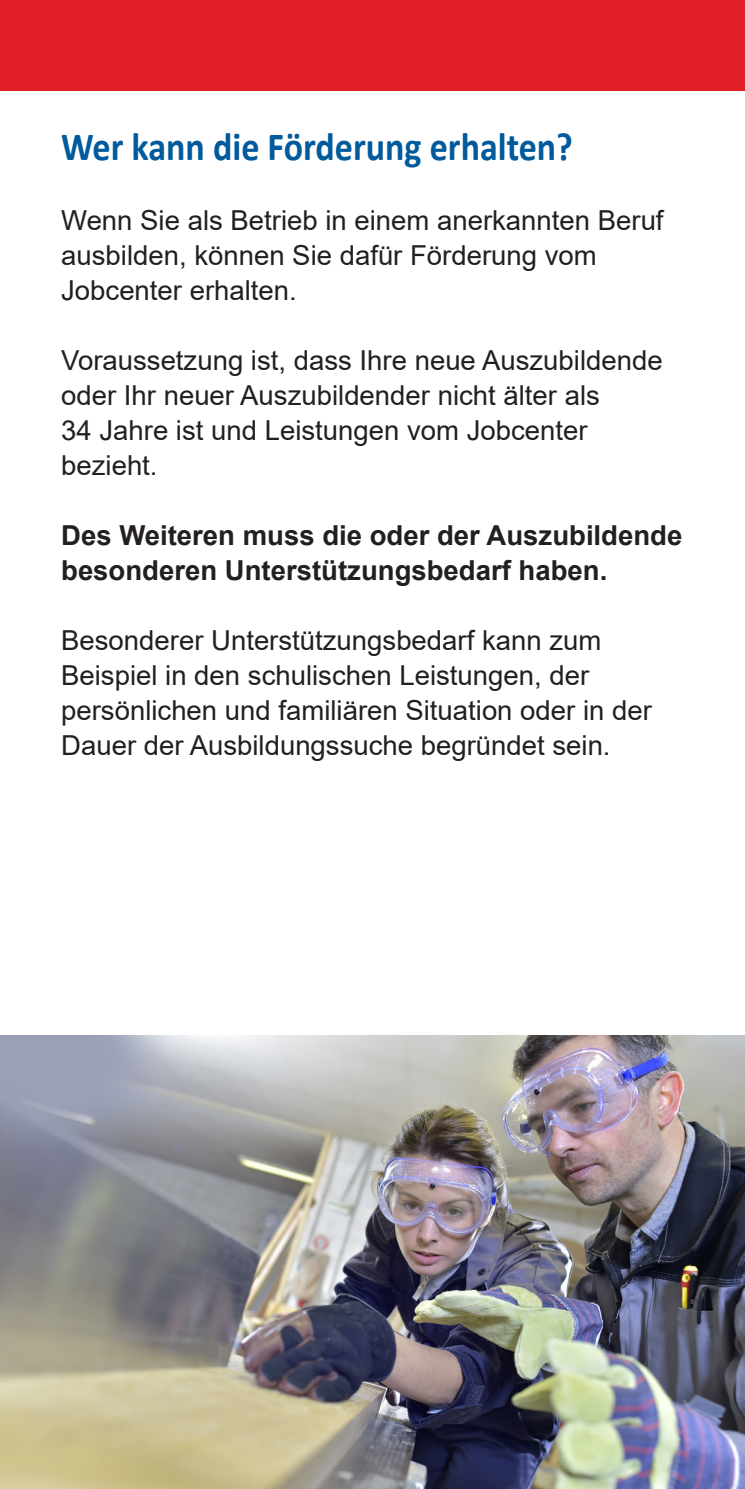
<style>
.page{position:relative;width:745px;height:1489px;background:#fff}
.page>*{position:absolute;margin:0;border:0;box-sizing:border-box;transform-origin:0 0}
.t1{font:700 40px "Calibri";color:#005a9c;scale:.9 1}
.t2{font:27.5px/35px "Arial";color:#231f20}
.t3{font:700 27.5px/35px "Arial";color:#231f20}
</style>
<div class="page">
<div style="left:0;top:0;width:744px;height:90px;background:#e01f26"></div>
<img style="left:0;top:1035px;width:744px;height:453px">
<p class="t1" style="left:61px;top:118px;width:569px">Wer kann die Förderung erhalten?</p>
<p class="t2" style="left:61px;top:203px;width:603px">Wenn Sie als Betrieb in einem anerkannten Beruf ausbilden, können Sie dafür Förderung vom<br>Jobcenter erhalten.</p>
<p class="t2" style="left:61px;top:343px;width:602px">Voraussetzung ist, dass Ihre neue Auszubildende oder Ihr neuer Auszubildender nicht älter als<br>34 Jahre ist und Leistungen vom Jobcenter bezieht.</p>
<p class="t3" style="left:61px;top:518px;width:622px">Des Weiteren muss die oder der Auszubildende besonderen Unterstützungsbedarf haben.</p>
<p class="t2" style="left:61px;top:623px;width:591px">Besonderer Unterstützungsbedarf kann zum Beispiel in den schulischen Leistungen, der persönlichen und familiären Situation oder in der Dauer der Ausbildungssuche begründet sein.</p>
</div>
